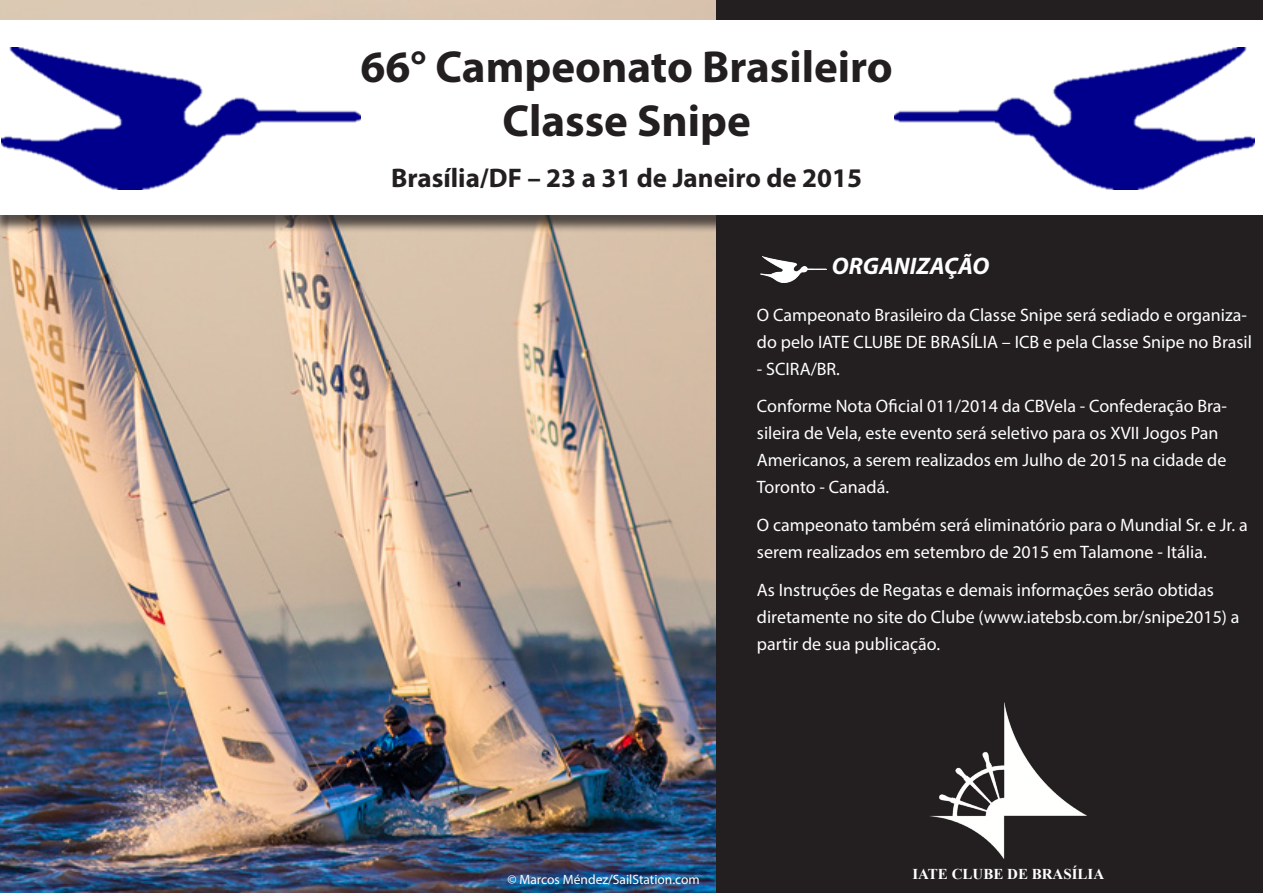
<style>
.page{position:relative;width:1263px;height:893px;background:#fff}
.page>*{position:absolute;margin:0;border:0;box-sizing:border-box;transform-origin:0 0}
.t1{font:700 45px "Myriad Pro";color:#231f20}
.t2{font:700 27px "Myriad Pro";color:#231f20}
.Left_Head{font:italic 700 24px "Myriad Pro";color:#fff}
.Body_2{font:18px/27px "Myriad Pro";color:#fff}
.Body_1{font:18px/27px "Myriad Pro";color:#fff}
.Left_Head-2{font:700 15px "Times New Roman";color:#fff}
.Address{font:13.5px "Myriad Pro";color:#fff}
</style>
<div class="page">
<div style="left:714px;top:0;width:549px;height:893px;background:#231f20"></div>
<img style="left:0;top:0;width:716px;height:893px">
<img style="left:761px;top:256px;width:65px;height:26px">
<div style="left:0;top:22px;width:1263px;height:211px;background:#231f20;opacity:.75"></div>
<div style="left:0;top:20px;width:1263px;height:195px;background:#fff"></div>
<img style="left:930px;top:702px;width:157px;height:157px">
<img style="left:1px;top:47px;width:360px;height:143px">
<img style="left:895px;top:47px;width:359px;height:143px">
<p class="t1" style="left:360px;top:38px;width:534px">66° Campeonato Brasileiro</p>
<p class="t1" style="left:502px;top:92px;width:250px">Classe Snipe</p>
<p class="t2" style="left:391px;top:160px;width:472px">Brasília/DF – 23 a 31 de Janeiro de 2015</p>
<p class="Left_Head" style="left:832px;top:250px;width:159px">ORGANIZAÇÃO</p>
<p class="Body_1" style="left:757px;top:301px;width:497px">O Campeonato Brasileiro da Classe Snipe será sediado e organiza&shy;do pelo IATE CLUBE DE BRASÍLIA – ICB e pela Classe Snipe no Brasil</p>
<p class="Body_1" style="left:757px;top:355px;width:85px">- SCIRA/BR.</p>
<p class="Body_2" style="left:757px;top:392px;width:472px">Conforme Nota Oficial 011/2014 da CBVela - Confederação Bra&shy;sileira de Vela, este evento será seletivo para os XVII Jogos Pan Americanos, a serem realizados em Julho de 2015 na cidade de Toronto - Canadá.</p>
<p class="Body_2" style="left:757px;top:511px;width:492px">O campeonato também será eliminatório para o Mundial Sr. e Jr. a serem realizados em setembro de 2015 em Talamone - Itália.</p>
<p class="Body_1" style="left:757px;top:576px;width:484px">As Instruções de Regatas e demais informações serão obtidas diretamente no site do Clube (www.iatebsb.com.br/snipe2015) a partir de sua publicação.</p>
<p class="Address" style="left:507px;top:871px;width:194px">© Marcos Méndez/SailStation.com</p>
<p class="Left_Head-2" style="left:912px;top:864px;width:193px">IATE CLUBE DE BRASÍLIA</p>
</div>
